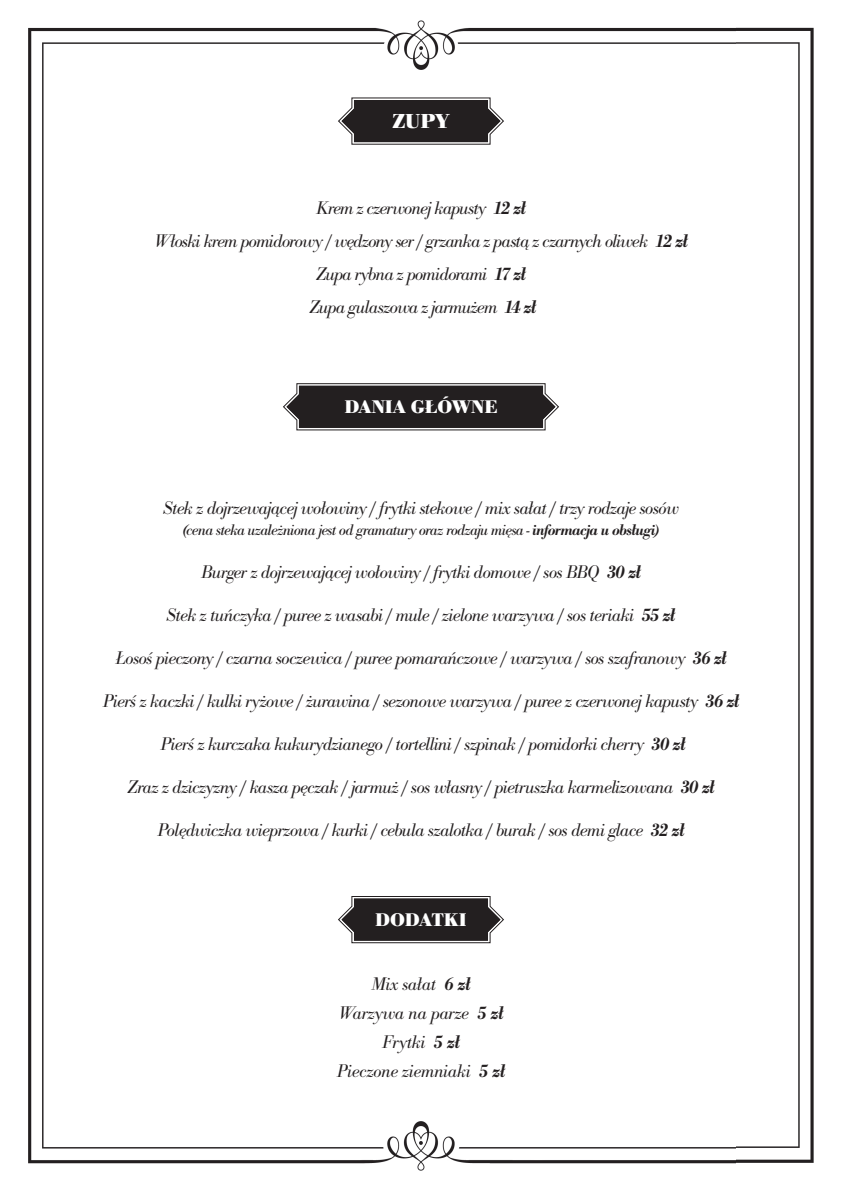
<style>
.page{position:relative;width:842px;height:1191px;background:#fff}
.page>*{position:absolute;margin:0;border:0;box-sizing:border-box;transform-origin:0 0}
.t1{font:700 21px "Bodoni Antiqua TOT";color:#fff}
.t2{font:italic 300 19px/33px "Bodoni Antiqua TOT";letter-spacing:-.04em;color:#231f20;text-align:center}
.t3{font:italic 300 19px/29px "Bodoni Antiqua TOT";letter-spacing:-.02em;color:#231f20;text-align:center}
.t4{font:700 19px "Bodoni Antiqua TOT";color:#fff}
.t5{font:italic 16px "Bodoni Antiqua TOT";letter-spacing:-.035em;color:#231f20}
.s1{font-family:"Bodoni Antiqua TOT Dem Bol Ita";font-weight:400;font-style:normal}
.s2{font-family:"Bodoni Antiqua TOT Dem Bol Ita";font-style:normal}
</style>
<div class="page">
<img style="left:28px;top:20px;width:786px;height:1151px">
<svg style="left:337px;top:97px;width:168px;height:48px;background:#514d4e"></svg>
<svg style="left:282px;top:383px;width:278px;height:48px;background:#454142"></svg>
<svg style="left:337px;top:895px;width:168px;height:48px"></svg>
<p class="t1" style="left:392px;top:109px;width:59px">ZUPY</p>
<p class="t2" style="left:154px;top:192px;width:535px">Krem z czerwonej kapusty <span class="s1">12 zł<br></span>Włoski krem pomidorowy / wędzony ser / grzanka z pastą z czarnych oliwek <span class="s1">12 zł </span>Zupa rybna z pomidorami <span class="s1">17 zł<br></span>Zupa gulaszowa z jarmużem <span class="s1">14 zł</span></p>
<p class="t4" style="left:344px;top:396px;width:154px">DANIA GŁÓWNE</p>
<p class="t2" style="left:163px;top:492px;width:517px">Stek z dojrzewającej wołowiny / frytki stekowe / mix sałat / trzy rodzaje sosów</p>
<p class="t5" style="left:183px;top:521px;width:478px">(cena steka uzależniona jest od gramatury oraz rodzaju mięsa - <span class="s2">informacja u obsługi</span>)</p>
<p class="t2" style="left:201px;top:556px;width:441px">Burger z dojrzewającej wołowiny / frytki domowe / sos BBQ <span class="s1">30 zł</span></p>
<p class="t2" style="left:167px;top:599px;width:510px">Stek z tuńczyka / puree z wasabi / mule / zielone warzywa / sos teriaki <span class="s1">55 zł</span></p>
<p class="t2" style="left:115px;top:642px;width:613px">Łosoś pieczony / czarna soczewica / puree pomarańczowe / warzywa / sos szafranowy <span class="s1">36 zł</span></p>
<p class="t2" style="left:103px;top:685px;width:638px">Pierś z kaczki / kulki ryżowe / żurawina / sezonowe warzywa / puree z czerwonej kapusty <span class="s1">36 zł</span></p>
<p class="t2" style="left:161px;top:728px;width:526px">Pierś z kurczaka kukurydzianego / tortellini / szpinak / pomidorki cherry <span class="s1">30 zł</span></p>
<p class="t2" style="left:127px;top:771px;width:588px">Zraz z dziczyzny / kasza pęczak / jarmuż / sos własny / pietruszka karmelizowana <span class="s1">30 zł</span></p>
<p class="t2" style="left:158px;top:814px;width:528px">Polędwiczka wieprzowa / kurki / cebula szalotka / burak / sos demi glace <span class="s1">32 zł</span></p>
<p class="t4" style="left:375px;top:909px;width:93px">DODATKI</p>
<p class="t3" style="left:337px;top:970px;width:170px">Mix sałat <span class="s1">6 zł<br></span>Warzywa na parze <span class="s1">5 zł<br></span>Frytki <span class="s1">5 zł<br></span>Pieczone ziemniaki <span class="s1">5 zł</span></p>
</div>
